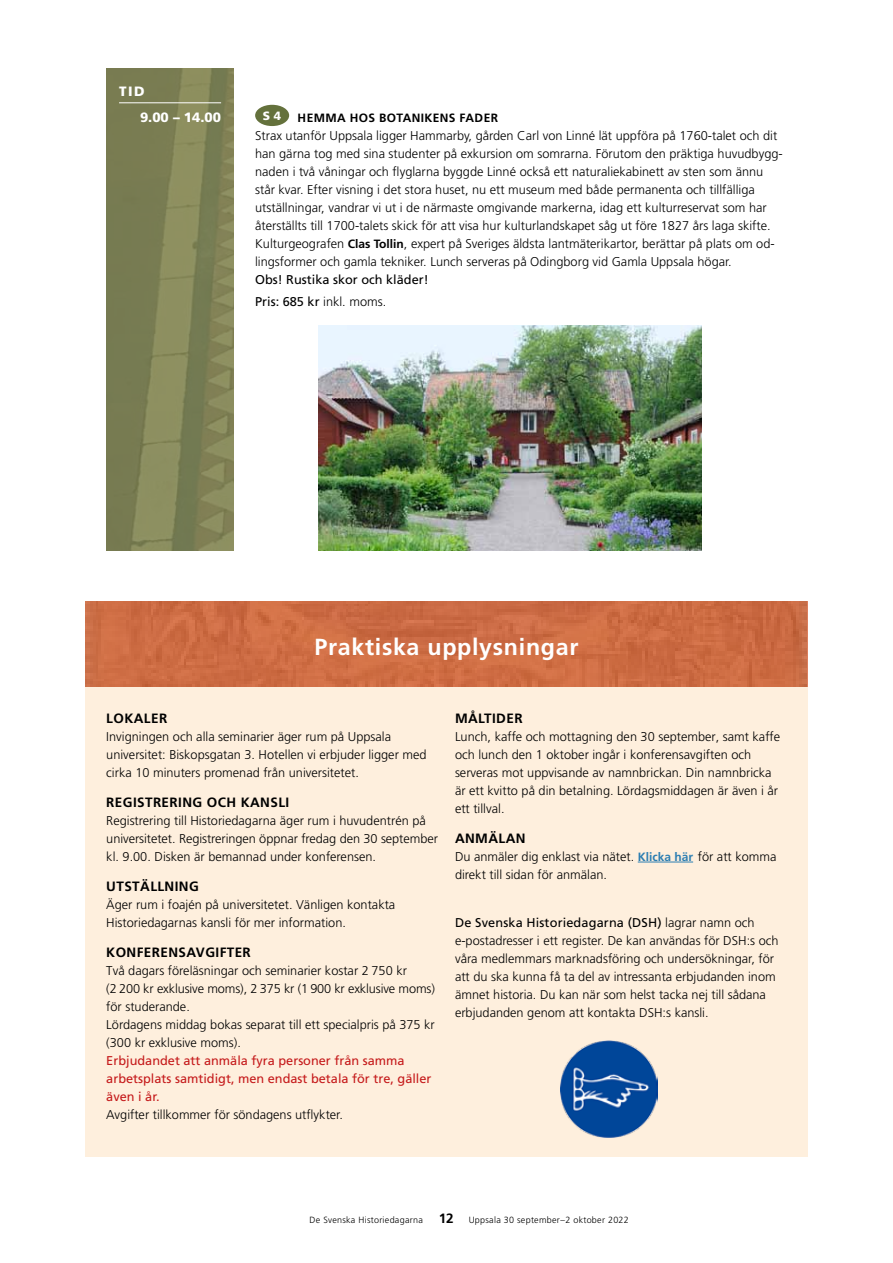
<style>
.page{position:relative;width:893px;height:1263px;background:#fff}
.page>*{position:absolute;margin:0;border:0;box-sizing:border-box;transform-origin:0 0}
.t1{font:700 23.25px "Frutiger";letter-spacing:.03em;color:#fff}
.t2{font:700 13.5px "Frutiger";letter-spacing:.03em;color:#000}
.t3{font:900 13.5px "Frutiger";color:#fff}
.t4{font:300 12.75px/18px "Frutiger";color:#000}
.t5{font:12.75px/18px "Frutiger";color:#c51a1b}
.t6{font:12.75px/22.5px "Frutiger";color:#000}
.t7{font:700 12px "Frutiger";letter-spacing:.03em;color:#000}
.t8{font:900 12px "Frutiger";color:#fff}
.t9{font:300 9px "Frutiger";letter-spacing:.03em;color:#000}
.s1{font-weight:700;font-size:12px}
.s2{font-weight:300}
.s3{font-weight:700;font-size:12px;color:#2c7eb2}
.s4{font-weight:400}
.s5{font-weight:700;font-size:13.5px}
</style>
<div class="page">
<div style="left:85px;top:687px;width:723px;height:470px;background:#feefdc"></div>
<div style="left:85px;top:602px;width:723px;height:85px;background:#cd6c44"></div>
<svg style="left:106px;top:68px;width:128px;height:483px;background:#7f8256"></svg>
<div style="left:255px;top:105px;width:34px;height:21px;background:#64713c;border-radius:50%"></div>
<hr style="left:638px;top:862px;width:55px;height:1px;background:#2c7eb2">
<hr style="left:119px;top:102px;width:102px;height:1px;background:#fff">
<img style="left:319px;top:325px;width:383px;height:226px">
<img style="left:561px;top:1040px;width:97px;height:97px">
<p class="t3" style="left:119px;top:83px;width:27px">Tid</p>
<p class="t3" style="left:140px;top:109px;width:83px">9.00 – 14.00</p>
<p class="t8" style="left:263px;top:109px;width:20px">S 4</p>
<p class="t7" style="left:298px;top:110px;width:171px">Hemma hos botanikens fad</p>
<p class="t7" style="left:484px;top:110px;width:16px">er</p>
<p class="t4" style="left:255px;top:126px;width:529px">Strax utanför Uppsala ligger Hammarby, gården Carl von Linné lät uppföra på 1760-talet och dit han gärna tog med sina studenter på exkursion om somrarna. Förutom den präktiga huvudbygg&shy;naden i två våningar och flyglarna byggde Linné också ett naturaliekabinett av sten som ännu står kvar. Efter visning i det stora huset, nu ett museum med både permanenta och tillfälliga utställningar, vandrar vi ut i de närmaste omgivande markerna, idag ett kulturreservat som har återställts till 1700-talets skick för att visa hur kulturlandskapet såg ut före 1827 års laga skifte.<br>Kulturgeografen <span class="s1">Clas Tollin</span>, expert på Sveriges äldsta lantmäterikartor, berättar på plats om od&shy;lingsformer och gamla tekniker. Lunch serveras på Odingborg vid Gamla Uppsala högar.</p>
<p class="t6" style="left:255px;top:268px;width:175px">Obs! Rustika skor och kläder!<br>Pris: 685 kr <span class="s2">inkl. moms.</span></p>
<h1 class="t1" style="left:314px;top:633px;width:266px">Praktiska upplysningar</h1>
<p class="t2" style="left:106px;top:710px;width:46px">LOKALER</p>
<p class="t4" style="left:106px;top:727px;width:322px">Invigningen och alla seminarier äger rum på Uppsala universitet: Biskopsgatan 3. Hotellen vi erbjuder ligger med cirka 10 minuters promenad från universitetet.</p>
<p class="t2" style="left:106px;top:794px;width:35px">REGISTRERI</p>
<p class="t2" style="left:182px;top:794px;width:95px">NG OCH KANSLI</p>
<p class="t4" style="left:106px;top:811px;width:333px">Registrering till Historiedagarna äger rum i huvudentrén på universitetet. Registreringen öppnar fredag den 30 september kl. 9.00. Disken är bemannad under konferensen.</p>
<p class="t2" style="left:106px;top:878px;width:20px">UTSTÄLL</p>
<p class="t2" style="left:165px;top:878px;width:36px">NING</p>
<p class="t4" style="left:106px;top:895px;width:291px">Äger rum i foajén på universitetet. Vänligen kontakta<br>Historiedagarnas kansli för mer information.</p>
<p class="t2" style="left:106px;top:944px;width:47px">KONFERE</p>
<p class="t2" style="left:168px;top:944px;width:68px">NSAVGIFTER</p>
<p class="t4" style="left:106px;top:961px;width:330px">Två dagars föreläsningar och seminarier kostar 2 750 kr<br>(2 200 kr exklusive moms), 2 375 kr (1 900 kr exklusive moms) för studerande.<br>Lördagens middag bokas separat till ett specialpris på 375 kr (300 kr exklusive moms).</p>
<p class="t5" style="left:106px;top:1051px;width:327px">Erbjudandet att anmäla fyra personer från samma arbetsplats samtidigt, men endast betala för tre, gäller även i år.</p>
<p class="t4" style="left:106px;top:1105px;width:238px">Avgifter tillkommer för söndagens utflykter.</p>
<p class="t2" style="left:455px;top:710px;width:9px">MÅLTI</p>
<p class="t2" style="left:496px;top:710px;width:19px">DER</p>
<p class="t4" style="left:455px;top:727px;width:327px">Lunch, kaffe och mottagning den 30 september, samt kaffe och lunch den 1 oktober ingår i konferensavgiften och serveras mot uppvisande av namnbrickan. Din namnbricka är ett kvitto på din betalning. Lördagsmiddagen är även i år ett tillval.</p>
<p class="t2" style="left:455px;top:830px;width:31px">ANMÄL</p>
<p class="t2" style="left:506px;top:830px;width:21px">AN</p>
<p class="t4" style="left:455px;top:847px;width:323px">Du anmäler dig enklast via nätet. <span class="s3">Klicka här</span> för att komma direkt till sidan för anmälan.</p>
<p class="t4" style="left:455px;top:913px;width:325px"><span class="s4">De Svenska Historiedagarna (DSH)</span> lagrar namn och e-postadresser i ett register. De kan användas för DSH:s och våra medlemmars marknadsföring och undersökningar, för att du ska kunna få ta del av intressanta erbjudanden inom ämnet historia. Du kan när som helst tacka nej till sådana erbjudanden genom att kontakta DSH:s kansli.</p>
<p class="t9" style="left:310px;top:1214px;width:321px">De Svenska Historiedagarna <span class="s5">12</span> Uppsala 30 september–2 oktober 2022</p>
</div>
